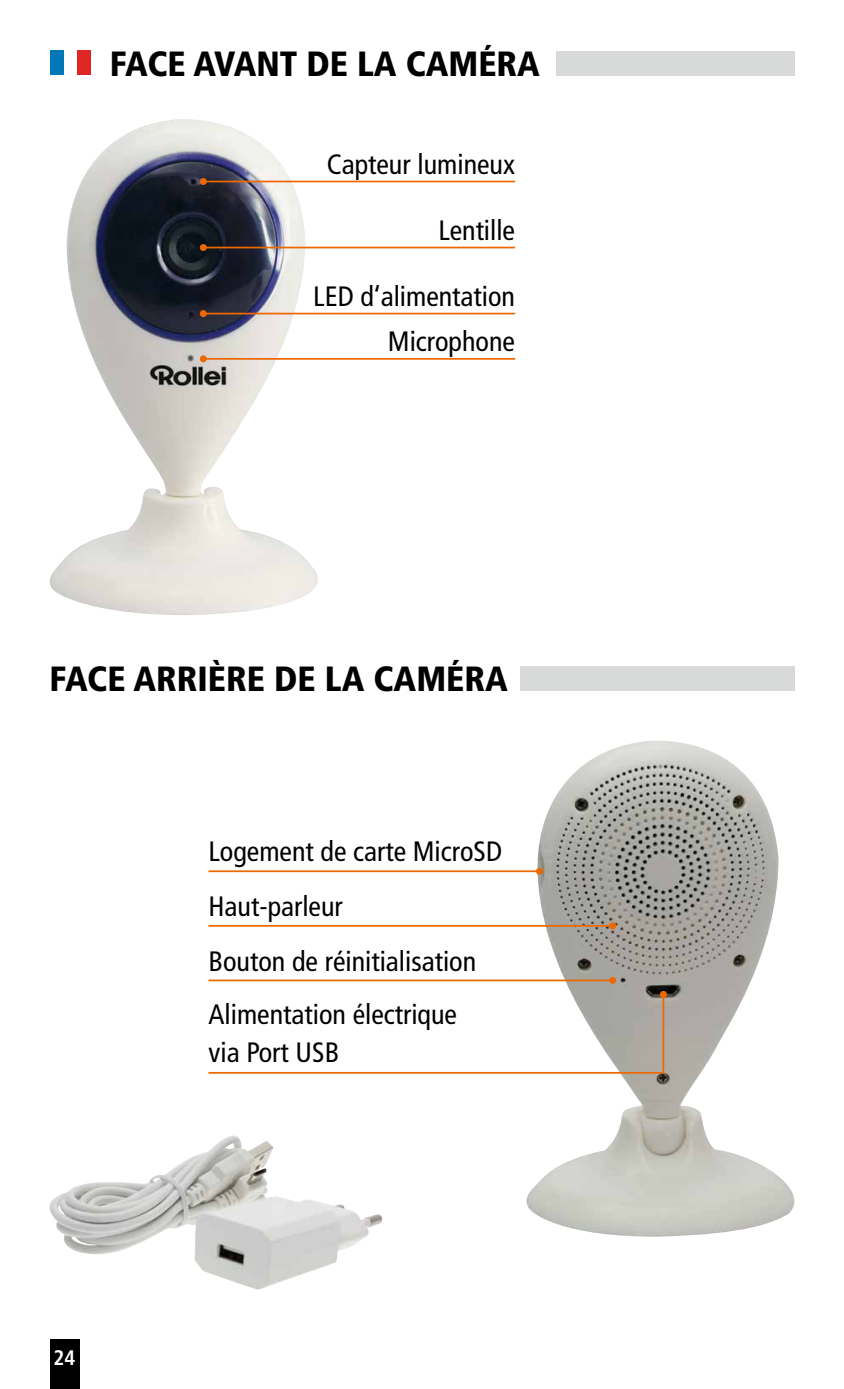
<style>
.page{position:relative;width:844px;height:1389px;background:#fff}
.page>*{position:absolute;margin:0;border:0;box-sizing:border-box;transform-origin:0 0}
.t1{font:900 condensed 35px "Frutiger";color:#000}
.t2{font:condensed 28px/38.5px "Frutiger";color:#000}
.t3{font:700 condensed 21px "Frutiger";color:#fff}
</style>
<div class="page">
<img style="left:50px;top:119px;width:268px;height:496px">
<img style="left:526px;top:741px;width:268px;height:496px">
<div style="left:556px;top:51px;width:238px;height:25px;background:#d8d9d9"></div>
<div style="left:520px;top:666px;width:274px;height:25px;background:#d8d9d9"></div>
<svg style="left:50px;top:50px;width:41px;height:1px"></svg>
<div style="left:50px;top:51px;width:14px;height:24px;background:#0077b7"></div>
<div style="left:77px;top:51px;width:14px;height:24px;background:#de2624"></div>
<hr style="left:203px;top:181px;width:312px;height:1px;background:#ee6800">
<div style="left:200px;top:178px;width:7px;height:7px;background:#ee6800;border-radius:50%"></div>
<hr style="left:208px;top:870px;width:331px;height:2px;background:#ee6800">
<div style="left:536px;top:868px;width:7px;height:7px;background:#ee6800;border-radius:50%"></div>
<hr style="left:208px;top:980px;width:404px;height:1px;background:#ee6800">
<div style="left:609px;top:977px;width:7px;height:7px;background:#ee6800;border-radius:50%"></div>
<hr style="left:208px;top:925px;width:404px;height:2px;background:#ee6800">
<div style="left:609px;top:922px;width:7px;height:7px;background:#ee6800;border-radius:50%"></div>
<svg style="left:208px;top:993px;width:457px;height:82px"></svg>
<svg style="left:659px;top:991px;width:7px;height:7px"></svg>
<hr style="left:203px;top:247px;width:312px;height:1px;background:#ee6800">
<div style="left:200px;top:244px;width:7px;height:7px;background:#ee6800;border-radius:50%"></div>
<hr style="left:203px;top:313px;width:312px;height:1px;background:#ee6800">
<div style="left:200px;top:310px;width:7px;height:7px;background:#ee6800;border-radius:50%"></div>
<hr style="left:203px;top:358px;width:312px;height:2px;background:#ee6800">
<div style="left:200px;top:355px;width:7px;height:7px;background:#ee6800;border-radius:50%"></div>
<img style="left:50px;top:1136px;width:332px;height:154px">
<div style="left:50px;top:1339px;width:29px;height:50px;background:#000"></div>
<p class="t1" style="left:110px;top:43px;width:431px">FACE AVANT DE LA CAMÉRA</p>
<p class="t2" style="left:326px;top:145px;width:190px">Capteur lumineux</p>
<p class="t2" style="left:438px;top:211px;width:78px">Lentille</p>
<p class="t2" style="left:313px;top:274px;width:203px;line-height:45.1px;text-align:right">LED d‘alimentation<br>Microphone</p>
<p class="t1" style="left:50px;top:658px;width:459px">FACE ARRIÈRE DE LA CAMÉRA</p>
<p class="t2" style="left:208px;top:833px;width:295px">Logement de carte MicroSD</p>
<p class="t2" style="left:208px;top:887px;width:136px">Haut-parleur</p>
<p class="t2" style="left:208px;top:942px;width:269px">Bouton de réinitialisation</p>
<p class="t3" style="left:54px;top:1345px;width:23px">24</p>
<p class="t2" style="left:208px;top:995px;width:250px">Alimentation électrique via Port USB</p>
</div>
